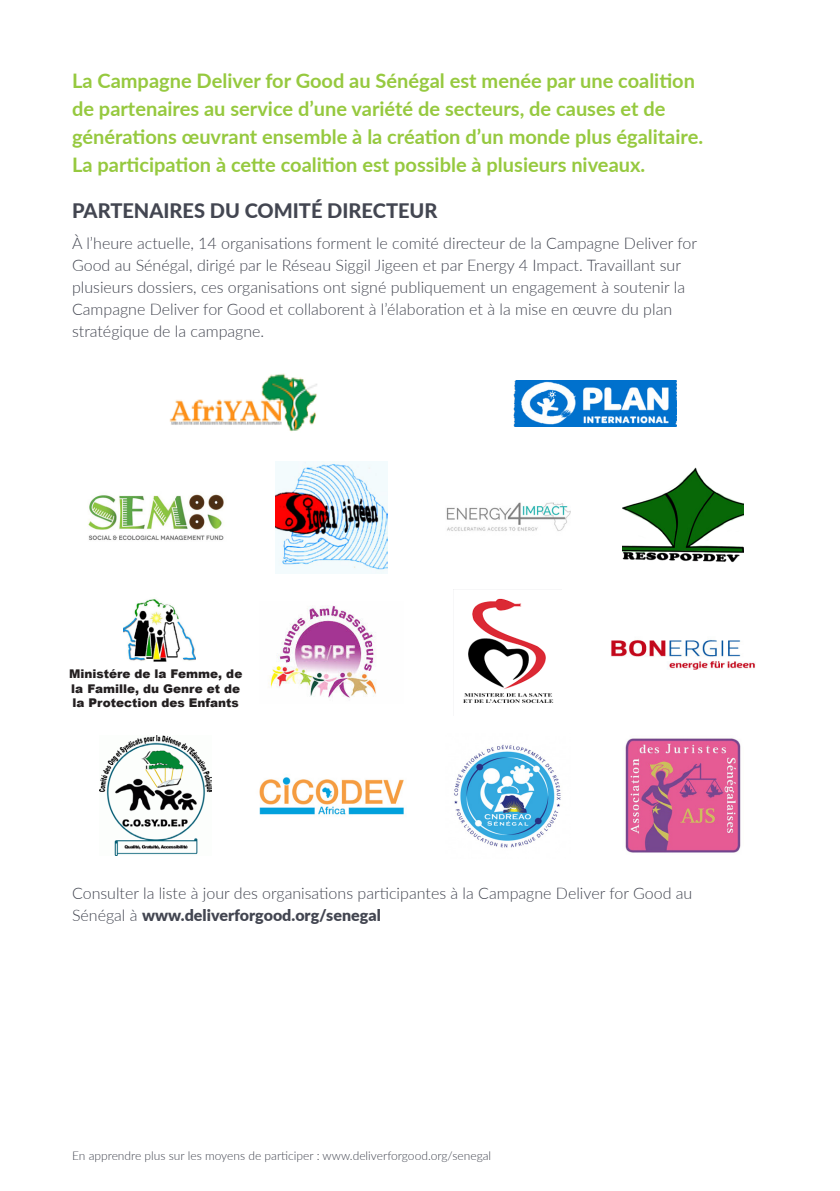
<style>
.page{position:relative;width:840px;height:1191px;background:#fff}
.page>*{position:absolute;margin:0;border:0;box-sizing:border-box;transform-origin:0 0}
.t1{font:700 20px/28px "Lato";color:#96c93f}
.t2{font:800 20px "Lato";color:#434651}
.t3{font:300 16px/22px "Lato";color:#434651}
.t4{font:300 12px "Lato";color:#434651}
.t5{font:900 12px/14.4px "Arial";color:#231f20}
.s1{font-weight:900}
</style>
<div class="page">
<img style="left:169px;top:373px;width:148px;height:59px">
<img style="left:625px;top:738px;width:116px;height:115px">
<img style="left:611px;top:640px;width:143px;height:30px">
<img style="left:259px;top:777px;width:145px;height:38px">
<img style="left:454px;top:744px;width:107px;height:104px">
<img style="left:100px;top:735px;width:112px;height:120px">
<img style="left:446px;top:502px;width:124px;height:29px">
<img style="left:453px;top:589px;width:101px;height:115px">
<img style="left:268px;top:605px;width:108px;height:93px">
<img style="left:513px;top:380px;width:163px;height:47px">
<img style="left:622px;top:467px;width:120px;height:96px">
<img style="left:275px;top:462px;width:112px;height:112px">
<img style="left:88px;top:494px;width:136px;height:47px">
<img style="left:123px;top:599px;width:73px;height:63px">
<p class="t1" style="left:72px;top:66px;width:632px">La Campagne Deliver for Good au Sénégal est menée par une coalition de partenaires au service d’une variété de secteurs, de causes et de générations œuvrant ensemble à la création d’un monde plus égalitaire.<br>La participation à cette coalition est possible à plusieurs niveaux.</p>
<p class="t2" style="left:72px;top:196px;width:367px">PARTENAIRES DU COMITÉ DIRECTEUR</p>
<p class="t3" style="left:72px;top:232px;width:626px">À l’heure actuelle, 14 organisations forment le comité directeur de la Campagne Deliver for Good au Sénégal, dirigé par le Réseau Siggil Jigeen et par Energy 4 Impact. Travaillant sur plusieurs dossiers, ces organisations ont signé publiquement un engagement à soutenir la Campagne Deliver for Good et collaborent à l’élaboration et à la mise en œuvre du plan stratégique de la campagne.</p>
<p class="t5" style="left:69px;top:666px;width:175px">Ministére de la Femme, de la Famille, du Genre et de la Protection des Enfants</p>
<p class="t3" style="left:72px;top:882px;width:621px">Consulter la liste à jour des organisations participantes à la Campagne Deliver for Good au<br>Sénégal à <span class="s1">www.deliverforgood.org/senegal</span></p>
<p class="t4" style="left:72px;top:1147px;width:420px">En apprendre plus sur les moyens de participer : www.deliverforgood.org/senegal</p>
</div>
